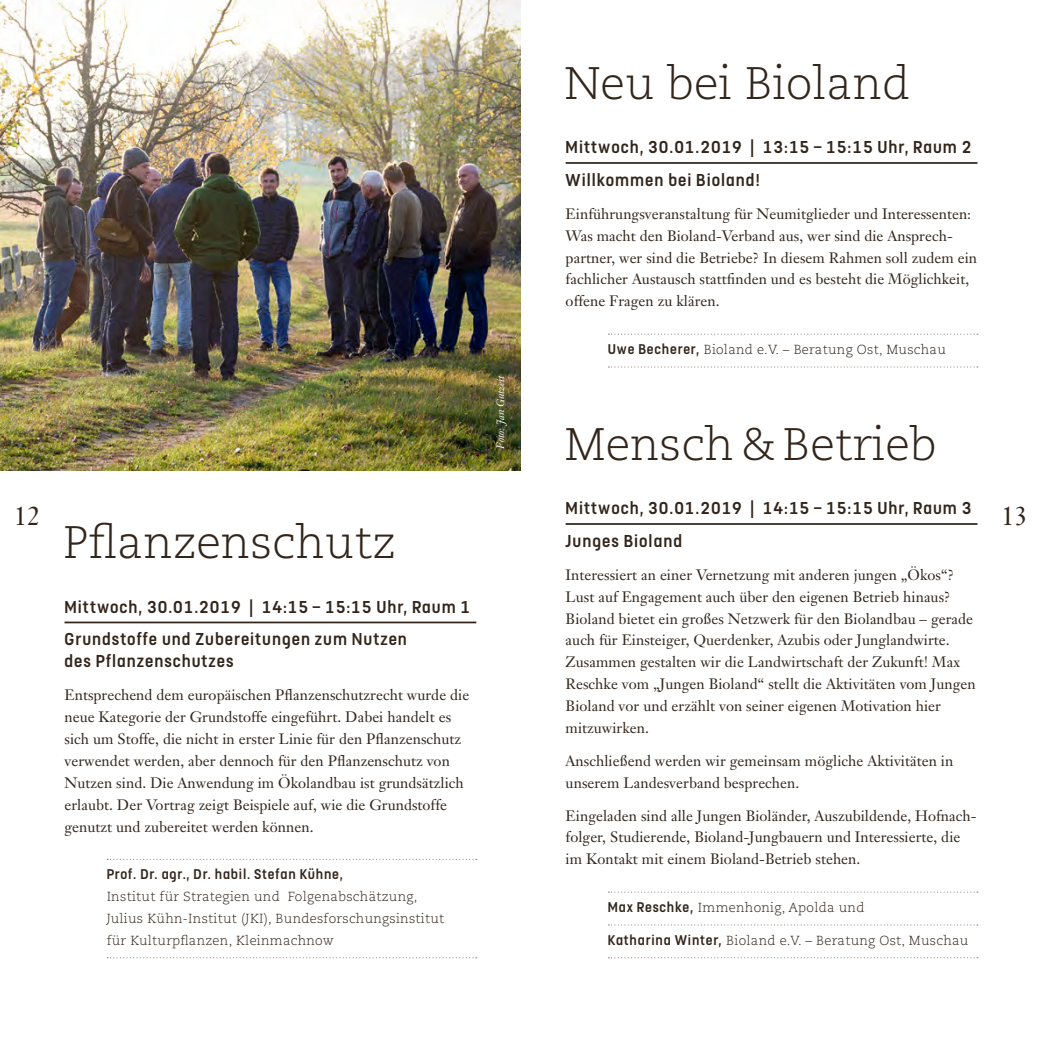
<style>
.page{position:relative;width:1042px;height:1042px;background:#fff}
.page>*{position:absolute;margin:0;border:0;box-sizing:border-box;transform-origin:0 0}
.t1{font:300 45.5px "Caecilia";color:#32261c}
.t2{font:26.25px "Janson Text LT Pro";color:#32261c}
.t3{font:500 19.25px/32.9px "FS Dillon";letter-spacing:.05em;color:#32261c}
.t4{font:500 15.75px "FS Dillon";letter-spacing:.05em;color:#32261c}
.t5{font:14.88px/21.9px "Janson Text";letter-spacing:.005em;color:#32261c}
.t6{font:300 13.12px/21.9px "Caecilia";letter-spacing:.02em;color:#32261c}
.t7{font:italic 10.5px "Janson Text";color:#fff}
.s1{font-family:"FS Dillon";font-weight:500;font-size:15.75px}
</style>
<div class="page">
<hr style="left:566px;top:162px;width:411px;height:2px;background:#32261c">
<svg style="left:608px;top:334px;width:370px;height:1px"></svg>
<svg style="left:608px;top:366px;width:370px;height:1px"></svg>
<hr style="left:566px;top:523px;width:411px;height:2px;background:#32261c">
<svg style="left:608px;top:891px;width:370px;height:1px"></svg>
<svg style="left:608px;top:924px;width:370px;height:1px"></svg>
<svg style="left:608px;top:957px;width:370px;height:1px"></svg>
<hr style="left:64px;top:621px;width:412px;height:2px;background:#32261c">
<svg style="left:107px;top:859px;width:370px;height:1px"></svg>
<svg style="left:107px;top:957px;width:370px;height:1px"></svg>
<img style="left:0;top:0;width:521px;height:470px">
<h1 class="t1" style="left:564px;top:58px;width:347px">Neu bei Bioland</h1>
<p class="t7" style="left:494px;top:448px;width:75px;rotate:-90deg">Foto: Jan Gutzeit</p>
<p class="t3" style="left:566px;top:129px;width:407px">Mittwoch, 30.01.2019 | 13:15 – 15:15 Uhr, Raum 2<br>Willkommen bei Bioland!</p>
<p class="t5" style="left:566px;top:203px;width:413px">Einführungsveranstaltung für Neumitglieder und Interessenten:<br>Was macht den Bioland-Verband aus, wer sind die Ansprech&shy;partner, wer sind die Betriebe? In diesem Rahmen soll zudem ein fachlicher Austausch stattfinden und es besteht die Möglichkeit, offene Fragen zu klären.</p>
<p class="t6" style="left:608px;top:339px;width:339px"><span class="s1">Uwe Becherer,</span> Bioland e.V. – Beratung Ost, Muschau</p>
<h1 class="t1" style="left:564px;top:418px;width:374px">Mensch&amp;Betrieb</h1>
<p class="t3" style="left:566px;top:490px;width:407px">Mittwoch, 30.01.2019 | 14:15 – 15:15 Uhr, Raum 3<br>Junges Bioland</p>
<p class="t5" style="left:566px;top:563px;width:412px">Interessiert an einer Vernetzung mit anderen jungen „Ökos“?<br>Lust auf Engagement auch über den eigenen Betrieb hinaus?<br>Bioland bietet ein großes Netzwerk für den Biolandbau – gerade auch für Einsteiger, Querdenker, Azubis oder Junglandwirte.<br>Zusammen gestalten wir die Landwirtschaft der Zukunft! Max Reschke vom „Jungen Bioland“ stellt die Aktivitäten vom Jungen Bioland vor und erzählt von seiner eigenen Motivation hier mitzuwirken.</p>
<p class="t5" style="left:566px;top:749px;width:389px">Anschließend werden wir gemeinsam mögliche Aktivitäten in unserem Landesverband besprechen.</p>
<p class="t5" style="left:566px;top:804px;width:412px">Eingeladen sind alle Jungen Bioländer, Auszubildende, Hofnach&shy;folger, Studierende, Bioland-Jungbauern und Interessierte, die im Kontakt mit einem Bioland-Betrieb stehen.</p>
<p class="t6" style="left:608px;top:897px;width:258px"><span class="s1">Max Reschke,</span> Immenhonig, Apolda und</p>
<p class="t6" style="left:608px;top:929px;width:362px"><span class="s1">Katharina Winter,</span> Bioland e.V. – Beratung Ost, Muschau</p>
<h2 class="t2" style="left:14px;top:499px;width:28px">12</h2>
<h2 class="t2" style="left:1001px;top:499px;width:28px">13</h2>
<h1 class="t1" style="left:63px;top:517px;width:334px">Pflanzenschutz</h1>
<p class="t3" style="left:64px;top:589px;width:407px">Mittwoch, 30.01.2019 | 14:15 – 15:15 Uhr, Raum 1<br>Grundstoffe und Zubereitungen zum Nutzen</p>
<p class="t3" style="left:64px;top:643px;width:171px">des Pflanzenschutzes</p>
<p class="t5" style="left:64px;top:684px;width:406px">Entsprechend dem europäischen Pflanzenschutzrecht wurde die neue Kategorie der Grundstoffe eingeführt. Dabei handelt es sich um Stoffe, die nicht in erster Linie für den Pflanzenschutz verwendet werden, aber dennoch für den Pflanzenschutz von Nutzen sind. Die Anwendung im Ökolandbau ist grundsätzlich erlaubt. Der Vortrag zeigt Beispiele auf, wie die Grundstoffe genutzt und zubereitet werden können.</p>
<p class="t4" style="left:107px;top:863px;width:238px">Prof. Dr. agr., Dr. habil. Stefan Kühne,</p>
<p class="t6" style="left:107px;top:886px;width:339px">Institut für Strategien und Folgenabschätzung,<br>Julius Kühn-Institut (JKI), Bundesforschungsinstitut für Kulturpflanzen, Kleinmachnow</p>
</div>
